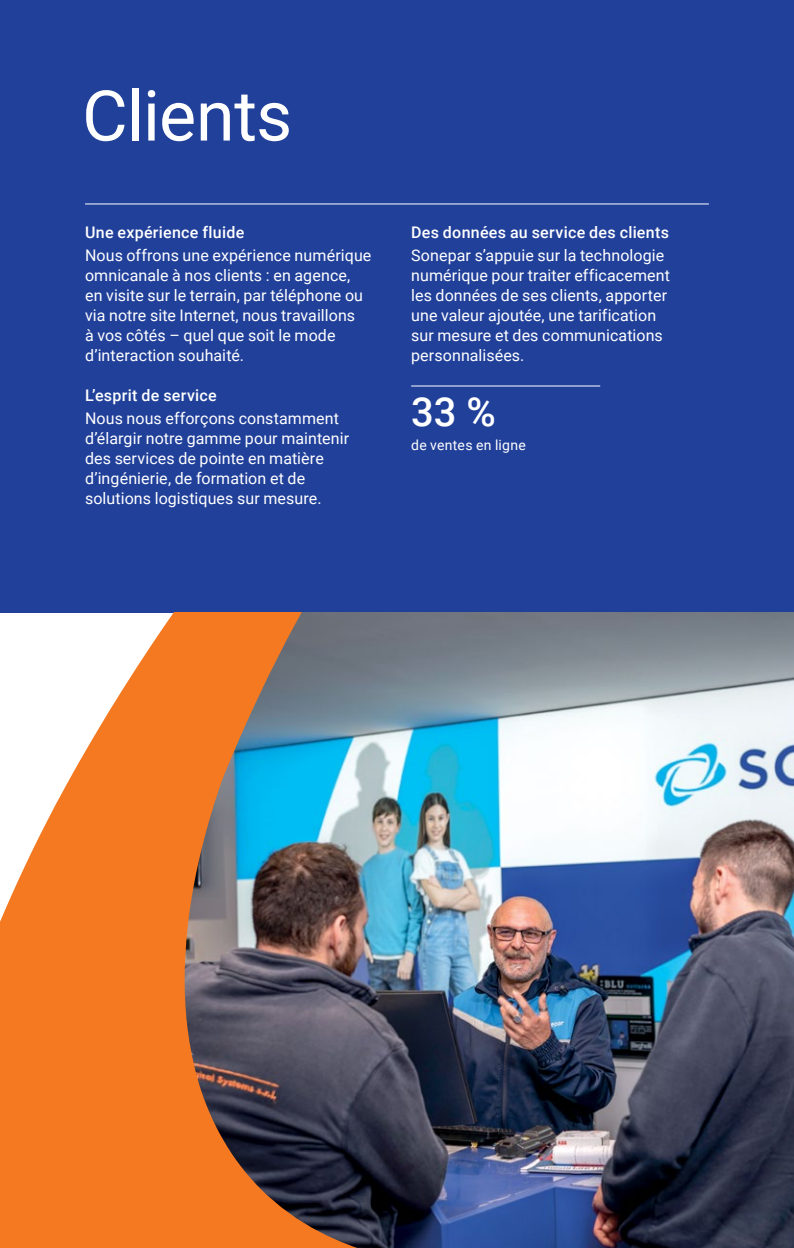
<style>
.page{position:relative;width:794px;height:1248px;background:#fff}
.page>*{position:absolute;margin:0;border:0;box-sizing:border-box;transform-origin:0 0}
.t1{font:70px "Sonepar Roboto";letter-spacing:-.01em;color:#fff}
.t2{font:500 40px "Sonepar Roboto";color:#fff}
.t3{font:16px/20px "Sonepar Roboto";letter-spacing:.005em;color:#fff}
.t4{font:500 16px "Sonepar Roboto";letter-spacing:.015em;color:#fff}
.t5{font:14px "Sonepar Roboto";letter-spacing:.02em;color:#fff}
</style>
<div class="page">
<div style="left:0;top:0;width:794px;height:612px;background:#21409a"></div>
<img style="left:405px;top:612px;width:388px;height:635px">
<svg style="left:0;top:612px;width:405px;height:635px;background:#af7f5d"></svg>
<hr style="left:85px;top:204px;width:624px;height:1px;background:#fff">
<hr style="left:411px;top:385px;width:189px;height:1px;background:#fff">
<h1 class="t1" style="left:82px;top:67px;width:212px">Clients</h1>
<p class="t4" style="left:85px;top:221px;width:161px">Une expérience fluide</p>
<p class="t3" style="left:85px;top:245px;width:288px">Nous offrons une expérience numérique omnicanale à nos clients : en agence, en visite sur le terrain, par téléphone ou via notre site Internet, nous travaillons<br>à vos côtés – quel que soit le mode d’interaction souhaité.</p>
<p class="t4" style="left:85px;top:384px;width:133px">L’esprit de service</p>
<p class="t3" style="left:85px;top:408px;width:265px">Nous nous efforçons constamment d’élargir notre gamme pour maintenir des services de pointe en matière d’ingénierie, de formation et de solutions logistiques sur mesure.</p>
<p class="t4" style="left:411px;top:221px;width:259px">Des données au service des clients</p>
<p class="t3" style="left:411px;top:245px;width:260px">Sonepar s’appuie sur la technologie numérique pour traiter efficacement les données de ses clients, apporter une valeur ajoutée, une tarification sur mesure et des communications personnalisées.</p>
<h2 class="t2" style="left:411px;top:383px;width:86px">33 %</h2>
<p class="t5" style="left:411px;top:435px;width:116px">de ventes en ligne</p>
</div>
